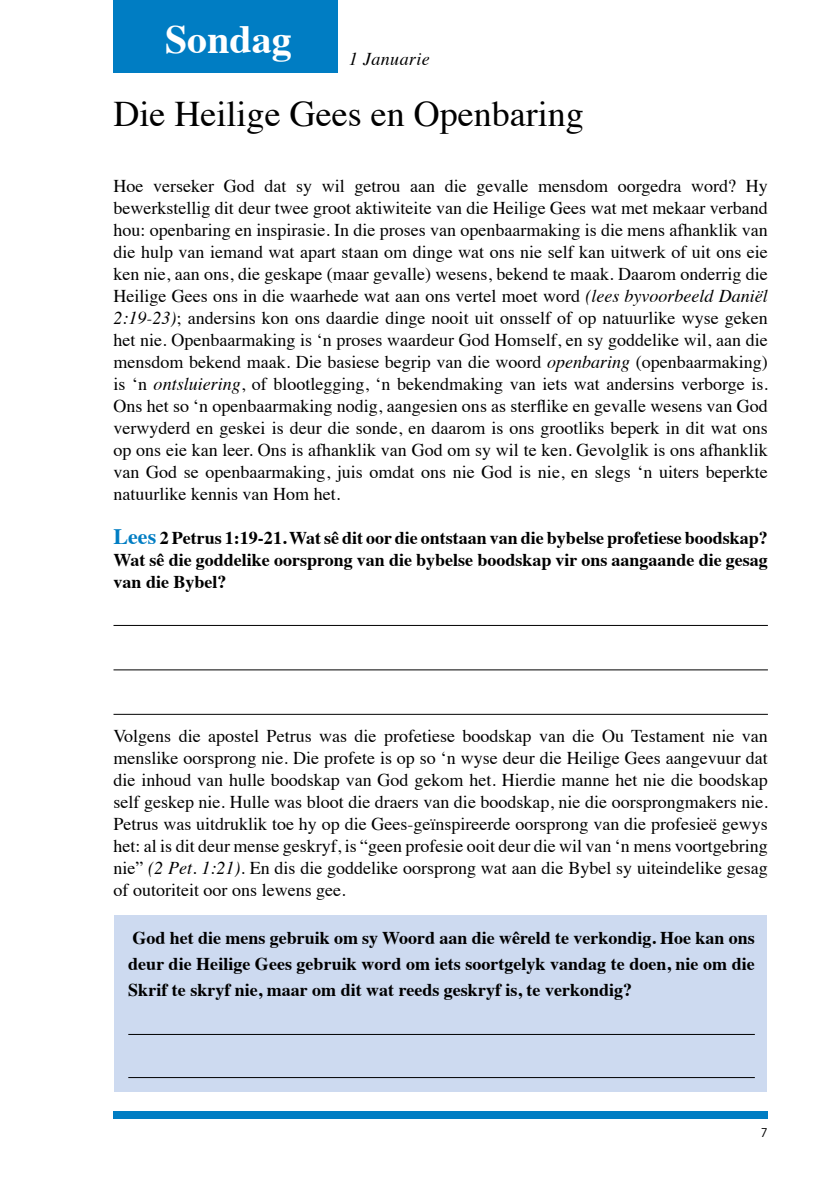
<style>
.page{position:relative;width:840px;height:1191px;background:#fff}
.page>*{position:absolute;margin:0;border:0;box-sizing:border-box;transform-origin:0 0}
.t1{font:700 40px "Times";color:#fff}
.t2{font:36px "Times";color:#000}
.t3{font:18px/22px "Times";color:#000;text-align:justify}
.t4{font:700 18px/22px "Times";color:#000;text-align:justify}
.t5{font:italic 18px "Times";letter-spacing:.02em;color:#000}
.t6{font:12px "ITC Avant Garde Std";color:#000}
.s1{font-style:italic}
.s2{font-size:22px;color:#007dc3}
</style>
<div class="page">
<div style="left:113px;top:1111px;width:654px;height:8px;background:#007dc3"></div>
<div style="left:113px;top:0;width:225px;height:72px;background:#007dc3"></div>
<hr style="left:113px;top:625px;width:654px;height:1px;background:#000">
<hr style="left:113px;top:669px;width:654px;height:1px;background:#000">
<hr style="left:113px;top:714px;width:654px;height:1px;background:#000">
<div style="left:114px;top:914px;width:652px;height:177px;background:#cddaf0"></div>
<hr style="left:128px;top:1034px;width:626px;height:1px;background:#000">
<hr style="left:128px;top:1077px;width:626px;height:1px;background:#000">
<h1 class="t1" style="left:165px;top:1px;width:128px">Sondag</h1>
<p class="t5" style="left:349px;top:43px;width:82px">1 Januarie</p>
<h2 class="t2" style="left:113px;top:80px;width:471px">Die Heilige Gees en Openbaring</h2>
<p class="t3" style="left:113px;top:173px;width:655px">Hoe verseker God dat sy wil getrou aan die gevalle mensdom oorgedra word? Hy bewerkstellig dit deur twee groot aktiwiteite van die Heilige Gees wat met mekaar verband hou: openbaring en inspirasie. In die proses van openbaarmaking is die mens afhanklik van die hulp van iemand wat apart staan om dinge wat ons nie self kan uitwerk of uit ons eie ken nie, aan ons, die geskape (maar gevalle) wesens, bekend te maak. Daarom onderrig die Heilige Gees ons in die waarhede wat aan ons vertel moet word <span class="s1">(lees byvoorbeeld Daniël 2:19-23)</span>; andersins kon ons daardie dinge nooit uit onsself of op natuurlike wyse geken het nie. Openbaarmaking is ‘n proses waardeur God Homself, en sy goddelike wil, aan die mensdom bekend maak. Die basiese begrip van die woord <span class="s1">openbaring</span> (openbaarmaking) is ‘n <span class="s1">ontsluiering</span>, of blootlegging, ‘n bekendmaking van iets wat andersins verborge is.<br>Ons het so ‘n openbaarmaking nodig, aangesien ons as sterflike en gevalle wesens van God verwyderd en geskei is deur die sonde, en daarom is ons grootliks beperk in dit wat ons op ons eie kan leer. Ons is afhanklik van God om sy wil te ken. Gevolglik is ons afhanklik van God se openbaarmaking, juis omdat ons nie God is nie, en slegs ‘n uiters beperkte natuurlike kennis van Hom het.</p>
<p class="t4" style="left:113px;top:525px;width:655px"><span class="s2">Lees</span> 2 Petrus 1:19-21. Wat sê dit oor die ontstaan van die bybelse profetiese boodskap?<br>Wat sê die goddelike oorsprong van die bybelse boodskap vir ons aangaande die gesag van die Bybel?</p>
<p class="t3" style="left:113px;top:723px;width:655px">Volgens die apostel Petrus was die profetiese boodskap van die Ou Testament nie van menslike oorsprong nie. Die profete is op so ‘n wyse deur die Heilige Gees aangevuur dat die inhoud van hulle boodskap van God gekom het. Hierdie manne het nie die boodskap self geskep nie. Hulle was bloot die draers van die boodskap, nie die oorsprongmakers nie.<br>Petrus was uitdruklik toe hy op die Gees-geïnspireerde oorsprong van die profesieë gewys het: al is dit deur mense geskryf, is “geen profesie ooit deur die wil van ‘n mens voortgebring nie” <span class="s1">(2 Pet. 1:21)</span>. En dis die goddelike oorsprong wat aan die Bybel sy uiteindelike gesag of outoriteit oor ons lewens gee.</p>
<p class="t4" style="left:128px;top:923px;width:627px;line-height:26px">God het die mens gebruik om sy Woord aan die wêreld te verkondig. Hoe kan ons deur die Heilige Gees gebruik word om iets soortgelyk vandag te doen, nie om die Skrif te skryf nie, maar om dit wat reeds geskryf is, te verkondig?</p>
<p class="t6" style="left:760px;top:1125px;width:8px">7</p>
</div>
